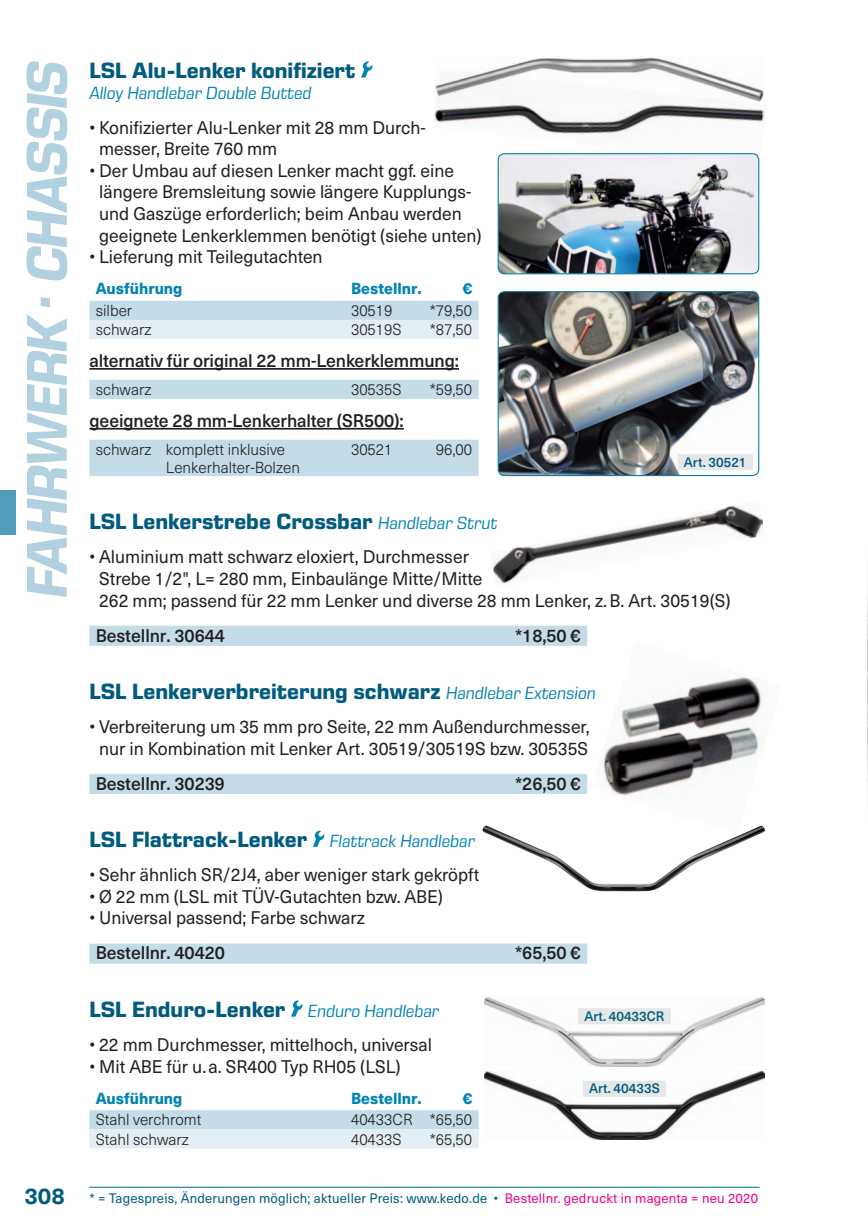
<style>
.page{position:relative;width:868px;height:1225px;background:#fff}
.page>*{position:absolute;margin:0;border:0;box-sizing:border-box;transform-origin:0 0}
.t1{font:italic 700 58.5px "Eurostile Next Pro";letter-spacing:-.04em;color:#b1d0e0}
.t2{font:700 22.5px "Eurostile Next Pro";color:#005b7f}
.t3{font:18px/21.6px "Neue Haas Unica Pro";color:#231f20}
.t4{font:500 18px "Neue Haas Unica Pro";letter-spacing:-.005em;color:#231f20}
.t5{font:italic 18px "Eurostile Next Pro";color:#0083b6}
.t6{font:300 15.75px/18px "Neue Haas Unica Pro";color:#231f20}
.t7{font:800 15.75px "Neue Haas Unica Pro";color:#0083b6}
.t8{font:13.5px "Neue Haas Unica Pro";letter-spacing:.015em;color:#005b7f}
.t9{font:500 13.5px "Neue Haas Unica Pro";color:#005b7f}
.s1{font-weight:400;font-style:italic;font-size:18px;color:#0083b6}
.s2{font-weight:700;font-size:22.5px}
.s3{color:#ed028c}
</style>
<div class="page">
<hr style="left:89px;top:1186px;width:670px;height:1px;background:#0d7fa2">
<div style="left:0;top:490px;width:16px;height:45px;background:#509cb9"></div>
<svg style="left:313px;top:830px;width:11px;height:17px"></svg>
<div style="left:89px;top:943px;width:498px;height:20px;background:#c3dce8"></div>
<img style="left:482px;top:825px;width:280px;height:66px">
<hr style="left:89px;top:368px;width:370px;height:2px;background:#231f20">
<hr style="left:89px;top:428px;width:315px;height:1px;background:#231f20">
<svg style="left:361px;top:61px;width:11px;height:17px"></svg>
<svg style="left:89px;top:301px;width:389px;height:38px;background:#d2e5ee"></svg>
<div style="left:89px;top:380px;width:389px;height:19px;background:#c3dce8"></div>
<div style="left:89px;top:440px;width:389px;height:36px;background:#c3dce8"></div>
<img style="left:434px;top:104px;width:331px;height:60px">
<img style="left:434px;top:57px;width:330px;height:45px">
<img style="left:498px;top:154px;width:260px;height:120px">
<div style="left:497px;top:153px;width:262px;height:121px;border:1px solid #0d7fa2;border-radius:6px"></div>
<img style="left:499px;top:292px;width:259px;height:183px">
<div style="left:497px;top:291px;width:262px;height:185px;border:1px solid #0d7fa2;border-radius:6px"></div>
<div style="left:677px;top:454px;width:75px;height:16px;background:#e6e7e9"></div>
<img style="left:590px;top:670px;width:175px;height:163px">
<div style="left:89px;top:774px;width:498px;height:20px;background:#c3dce8"></div>
<div style="left:89px;top:626px;width:498px;height:20px;background:#c3dce8"></div>
<svg style="left:291px;top:1000px;width:11px;height:16px"></svg>
<svg style="left:89px;top:1110px;width:389px;height:38px;background:#d2e5ee"></svg>
<img style="left:484px;top:997px;width:280px;height:69px">
<img style="left:484px;top:1071px;width:280px;height:68px">
<div style="left:578px;top:1008px;width:92px;height:16px;background:#e6e7e9"></div>
<div style="left:582px;top:1080px;width:84px;height:16px;background:#e6e7e9"></div>
<img style="left:492px;top:505px;width:272px;height:79px">
<img style="left:867px;top:581px;width:1px;height:206px">
<h1 class="t1" style="left:14px;top:598px;width:539px;rotate:-90deg">Fahrwerk· Chassis</h1>
<p class="t2" style="left:89px;top:57px;width:267px">LSL Alu-Lenker konifiziert</p>
<p class="t5" style="left:89px;top:83px;width:224px">Alloy Handlebar Double Butted</p>
<p class="t3" style="left:99px;top:117px;width:328px;text-indent:-10px">• Konifizierter Alu-Lenker mit 28 mm Durch&shy;messer, Breite 760 mm</p>
<p class="t3" style="left:99px;top:160px;width:384px;text-indent:-10px">• Der Umbau auf diesen Lenker macht ggf. eine längere Bremsleitung sowie längere Kupplungs&shy;und Gaszüge erforderlich; beim Anbau werden geeignete Lenkerklemmen benötigt (siehe unten)</p>
<p class="t3" style="left:89px;top:246px;width:235px">• Lieferung mit Teilegutachten</p>
<p class="t7" style="left:96px;top:279px;width:88px">Ausführung</p>
<p class="t7" style="left:351px;top:279px;width:72px">Bestellnr.</p>
<p class="t7" style="left:462px;top:279px;width:11px">€</p>
<p class="t6" style="left:96px;top:302px;width:38px">silber</p>
<p class="t6" style="left:351px;top:302px;width:43px">30519</p>
<p class="t6" style="left:429px;top:302px;width:44px">*79,50</p>
<p class="t6" style="left:96px;top:321px;width:57px">schwarz</p>
<p class="t6" style="left:351px;top:321px;width:52px">30519S</p>
<p class="t6" style="left:429px;top:321px;width:44px">*87,50</p>
<p class="t4" style="left:89px;top:350px;width:371px">alternativ für original 22 mm-Lenkerklemmung:</p>
<p class="t6" style="left:96px;top:381px;width:57px">schwarz</p>
<p class="t6" style="left:351px;top:381px;width:52px">30535S</p>
<p class="t6" style="left:429px;top:381px;width:44px">*59,50</p>
<p class="t4" style="left:89px;top:410px;width:316px">geeignete 28 mm-Lenkerhalter (SR500):</p>
<p class="t6" style="left:166px;top:440px;width:135px;text-indent:-70px">schwarz komplett inklusive<br>Lenkerhalter-Bolzen</p>
<p class="t6" style="left:351px;top:440px;width:43px">30521</p>
<p class="t6" style="left:436px;top:440px;width:38px">96,00</p>
<p class="t9" style="left:683px;top:454px;width:64px">Art. 30521</p>
<p class="t2" style="left:89px;top:508px;width:409px">LSL Lenkerstrebe Crossbar <span class="s1">Handlebar Strut</span></p>
<p class="t3" style="left:99px;top:546px;width:632px;text-indent:-10px">• Aluminium matt schwarz eloxiert, Durchmesser<br>Strebe 1/2", L= 280 mm, Einbaulänge Mitte/Mitte<br>262 mm; passend für 22 mm Lenker und diverse 28 mm Lenker, z.B. Art. 30519(S)</p>
<p class="t4" style="left:96px;top:624px;width:131px">Bestellnr. 30644</p>
<p class="t4" style="left:515px;top:624px;width:67px">*18,50 €</p>
<p class="t2" style="left:89px;top:678px;width:508px">LSL Lenkerverbreiterung schwarz <span class="s1">Handlebar Extension</span></p>
<p class="t3" style="left:89px;top:716px;width:502px;text-align:center">• Verbreiterung um 35 mm pro Seite, 22 mm Außendurchmesser, nur in Kombination mit Lenker Art. 30519/30519S bzw. 30535S</p>
<p class="t4" style="left:96px;top:772px;width:131px">Bestellnr. 30239</p>
<p class="t4" style="left:515px;top:772px;width:67px">*26,50 €</p>
<p class="t2" style="left:89px;top:826px;width:387px">LSL Flattrack-Lenker <span class="s1">Flattrack Handlebar</span></p>
<p class="t3" style="left:89px;top:864px;width:391px">• Sehr ähnlich SR/2J4, aber weniger stark gekröpft</p>
<p class="t3" style="left:89px;top:886px;width:355px">• Ø 22 mm (LSL mit TÜV-Gutachten bzw. ABE)</p>
<p class="t3" style="left:89px;top:907px;width:277px">• Universal passend; Farbe schwarz</p>
<p class="t4" style="left:96px;top:942px;width:131px">Bestellnr. 40420</p>
<p class="t4" style="left:515px;top:942px;width:67px">*65,50 €</p>
<p class="t2" style="left:89px;top:996px;width:351px">LSL Enduro-Lenker <span class="s1">Enduro Handlebar</span></p>
<p class="t3" style="left:89px;top:1034px;width:344px">• 22 mm Durchmesser, mittelhoch, universal</p>
<p class="t3" style="left:89px;top:1055px;width:313px">• Mit ABE für u.a. SR400 Typ RH05 (LSL)</p>
<p class="t7" style="left:96px;top:1088px;width:88px">Ausführung</p>
<p class="t7" style="left:351px;top:1088px;width:72px">Bestellnr.</p>
<p class="t7" style="left:462px;top:1088px;width:11px">€</p>
<p class="t6" style="left:96px;top:1111px;width:107px">Stahl verchromt</p>
<p class="t6" style="left:351px;top:1111px;width:123px">40433CR *65,50</p>
<p class="t6" style="left:96px;top:1130px;width:95px">Stahl schwarz</p>
<p class="t6" style="left:351px;top:1130px;width:52px">40433S</p>
<p class="t6" style="left:429px;top:1130px;width:44px">*65,50</p>
<p class="t9" style="left:584px;top:1007px;width:82px">Art. 40433CR</p>
<p class="t9" style="left:589px;top:1080px;width:72px">Art. 40433S</p>
<p class="t8" style="left:24px;top:1190px;width:735px"><span class="s2">308</span> * = Tagespreis, Änderungen möglich; aktueller Preis: www.kedo.de • <span class="s3">Bestellnr. gedruckt in magenta = neu 2020</span></p>
</div>
